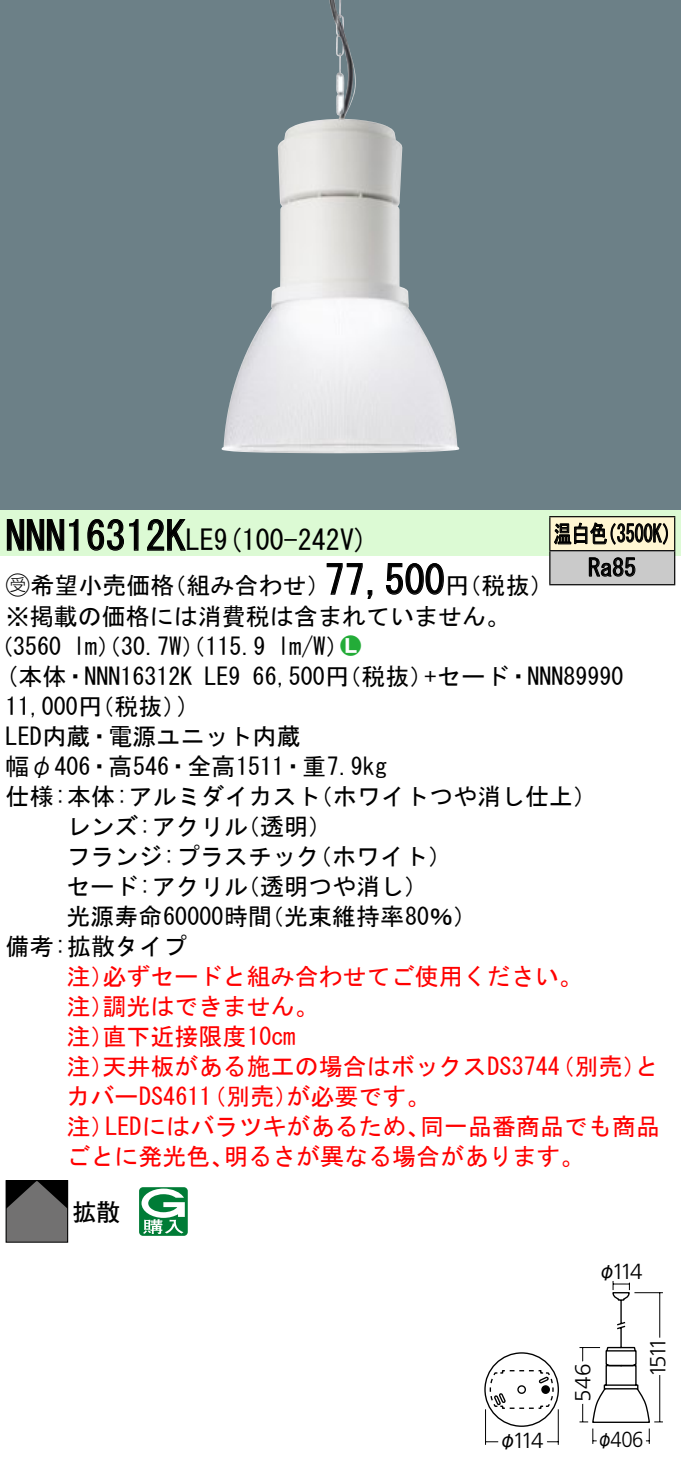
<style>
.page{position:relative;width:681px;height:1469px;background:#fff}
.page>*{position:absolute;margin:0;border:0;box-sizing:border-box;transform-origin:0 0}
.t1{font:40px "MS Gothic";color:#000}
.t2{font:28px "MS Gothic";color:#000}
.t3{font:24px/30px "MS Gothic";color:#000}
.t4{font:24px/30px "MS Gothic";color:#f00}
.t5{font:24px/34px "MS Gothic";color:#000;scale:.75 1}
.t6{font:24px "Ford Classification 1";color:#23ac38}
.t7{font:23.6px "Futo Go B101 Bold 83 pv RKSJ H";color:#000}
.t8{font:300 22px "Frutiger LT Std";letter-spacing:-.105em;color:#000}
.t9{font:300 22px "Frutiger LT Std";letter-spacing:-.105em;color:#000;scale:.93 1}
.t10{font:18px "Gothic MB101 Pro Regular 90 pv RKSJ H";color:#000}
.t11{font:18px "Gothic MB101 Pro Regular 90 pv RKSJ H";color:#000;scale:.9 1}
.s1{font-size:40px}
.s2{font-family:"Ford Classification 1"}
.s3{color:#fff}
</style>
<div class="page">
<div style="left:0;top:0;width:680px;height:510px;background:#6c8087"></div>
<img style="left:221px;top:0;width:238px;height:453px">
<div style="left:0;top:510px;width:680px;height:46px;background:#dcfad4"></div>
<svg style="left:6px;top:519px;width:73px;height:32px"></svg>
<svg style="left:87px;top:519px;width:52px;height:32px"></svg>
<svg style="left:147px;top:519px;width:39px;height:32px"></svg>
<svg style="left:326px;top:563px;width:47px;height:36px"></svg>
<svg style="left:385px;top:563px;width:59px;height:32px"></svg>
<svg style="left:8px;top:1182px;width:58px;height:58px;background:#5a5959"></svg>
<div style="left:6px;top:1180px;width:62px;height:62px;border:1px solid #000"></div>
<svg style="left:139px;top:1187px;width:49px;height:48px"></svg>
<div style="left:549px;top:517px;width:125px;height:34px;background:#fff6d2"></div>
<div style="left:549px;top:551px;width:125px;height:34px;background:#cacaca"></div>
<hr style="left:549px;top:516px;width:126px;height:1px;background:#000">
<hr style="left:549px;top:517px;width:1px;height:33px;background:#000">
<hr style="left:673px;top:517px;width:2px;height:33px;background:#000">
<hr style="left:549px;top:550px;width:126px;height:1px;background:#000">
<hr style="left:549px;top:551px;width:1px;height:33px;background:#000">
<hr style="left:673px;top:551px;width:2px;height:33px;background:#000">
<hr style="left:549px;top:584px;width:126px;height:1px;background:#000">
<svg style="left:554px;top:522px;width:114px;height:23px"></svg>
<svg style="left:588px;top:557px;width:47px;height:20px"></svg>
<svg style="left:579px;top:1281px;width:84px;height:163px"></svg>
<svg style="left:484px;top:1352px;width:75px;height:93px"></svg>
<h1 class="t1" style="left:6px;top:516px;width:162px">NNN16312</h1>
<p class="t2" style="left:166px;top:526px;width:203px"><span class="s1">K</span>LE (9 100-242 (V</p>
<h1 class="t1" style="left:324px;top:560px;width:121px">77,500</h1>
<p class="t3" style="left:6px;top:570px;width:506px"><span class="s2">B</span>希望小売価格<br>※掲載の価格には消費税は含まれていません。</p>
<p class="t6" style="left:340px;top:633px;width:22px">2<span class="s3">7</span></p>
<p class="t3" style="left:162px;top:571px;width:169px">（組み合わせ）</p>
<p class="t3" style="left:445px;top:571px;width:109px">（円税抜(</p>
<p class="t3" style="left:277px;top:631px;width:73px">l m (W/</p>
<p class="t3" style="left:-11px;top:631px;width:74px">（3560</p>
<p class="t3" style="left:73px;top:631px;width:193px">lm）（30.7 ）（W 115.9</p>
<p class="t5" style="left:588px;top:516px;width:65px;text-indent:-34px">温白色<br>Ra85</p>
<p class="t5" style="left:598px;top:516px;width:109px">（3500 (K</p>
<p class="t3" style="left:424px;top:661px;width:200px">+セード・NNN89990</p>
<p class="t3" style="left:6px;top:661px;width:188px;text-align:right">(本体・NNN16312K (</p>
<p class="t3" style="left:252px;top:661px;width:182px">66,500 （円税抜）</p>
<p class="t3" style="left:204px;top:661px;width:37px">LE9</p>
<p class="t3" style="left:6px;top:691px;width:182px">11,000 （円税抜(</p>
<p class="t3" style="left:6px;top:721px;width:296px">LED内蔵・電源ユニット内蔵</p>
<p class="t3" style="left:6px;top:751px;width:382px">幅φ406・高546・全高1511・重7.9kg</p>
<p class="t3" style="left:309px;top:781px;width:290px">（ホワイトつや消し仕上(</p>
<p class="t3" style="left:236px;top:781px;width:98px;text-indent:-230px">仕様:本体:アルミダイカスト（透明(</p>
<p class="t3" style="left:66px;top:811px;width:183px">レンズ:アクリル</p>
<p class="t3" style="left:236px;top:841px;width:194px;text-indent:-169px">フランジ:プラスチック<br>（透明つや消し(</p>
<p class="t3" style="left:308px;top:841px;width:145px">（ホワイト(</p>
<p class="t3" style="left:66px;top:871px;width:183px">セード:アクリル</p>
<p class="t3" style="left:6px;top:901px;width:268px;text-indent:61px">光源寿命60000時間備考:拡散タイプ</p>
<p class="t4" style="left:102px;top:961px;width:481px">必ずセードと組み合わせてご使用ください。</p>
<p class="t3" style="left:260px;top:901px;width:218px">（光束維持率80％(</p>
<p class="t4" style="left:102px;top:961px;width:217px;text-indent:-36px">注）<br>調光はできません。</p>
<p class="t4" style="left:102px;top:991px;width:194px;text-indent:-36px">注）<br>直下近接限度10cm</p>
<p class="t4" style="left:66px;top:1021px;width:49px">注）</p>
<p class="t4" style="left:102px;top:1051px;width:458px">天井板がある施工の場合はボックスDS3744</p>
<p class="t4" style="left:66px;top:1051px;width:49px">注）</p>
<p class="t4" style="left:66px;top:1081px;width:146px">カバーDS4611</p>
<p class="t4" style="left:286px;top:1081px;width:145px">が必要です。</p>
<p class="t4" style="left:202px;top:1081px;width:97px">（別売）</p>
<p class="t4" style="left:550px;top:1051px;width:109px">（別売と）</p>
<p class="t4" style="left:66px;top:1111px;width:49px">注）</p>
<p class="t4" style="left:105px;top:1111px;width:326px">LEDにはバラツキがあるため、</p>
<p class="t4" style="left:420px;top:1111px;width:241px">同一品番商品でも商品</p>
<p class="t4" style="left:66px;top:1141px;width:169px">ごとに発光色、</p>
<p class="t7" style="left:73px;top:1198px;width:49px">拡散</p>
<p class="t4" style="left:224px;top:1141px;width:362px">明るさが異なる場合があります。</p>
<p class="t8" style="left:611px;top:1258px;width:33px">114</p>
<p class="t10" style="left:597px;top:1256px;width:19px">φ</p>
<p class="t8" style="left:512px;top:1427px;width:33px">114</p>
<p class="t10" style="left:498px;top:1424px;width:19px">φ</p>
<p class="t8" style="left:570px;top:1401px;width:39px;rotate:-90deg">546</p>
<p class="t8" style="left:645px;top:1376px;width:41px;rotate:-90deg">1511</p>
<p class="t9" style="left:610px;top:1426px;width:37px">406</p>
<p class="t11" style="left:596px;top:1424px;width:20px">φ</p>
</div>
